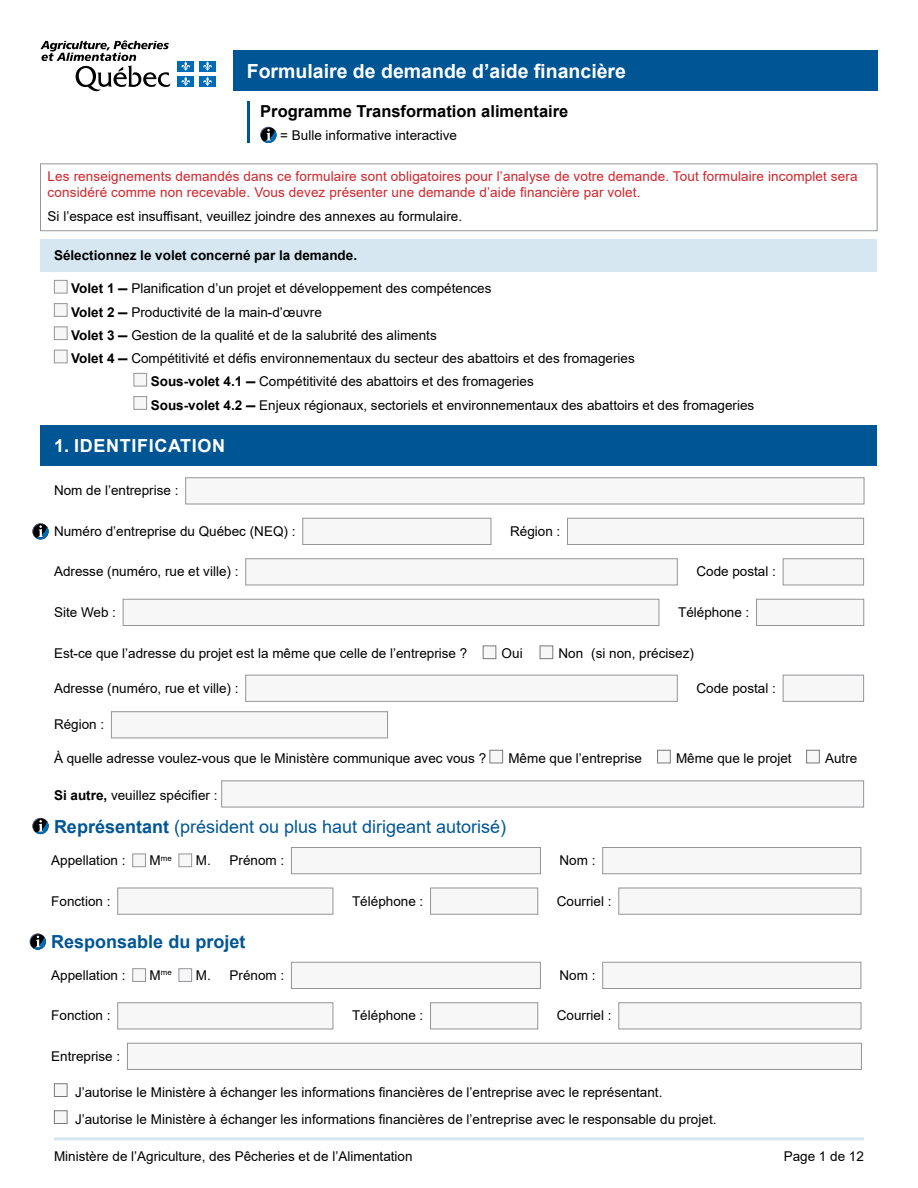
<style>
.page{position:relative;width:918px;height:1188px;background:#fff}
.page>*{position:absolute;margin:0;border:0;box-sizing:border-box;transform-origin:0 0}
.t1{font:700 19.5px "Mwfhwj Arial";color:#fff}
.t2{font:18px "Kyfbsc Arial";color:#005695}
.t3{font:700 18px "Ckhslf Arial";color:#005695}
.t4{font:700 18px "Ckhslf Arial";letter-spacing:.035em;color:#fff}
.t5{font:700 16.5px "Ckhslf Arial";color:#000}
.t6{font:13.5px/27px "Kyfbsc Arial";color:#000}
.t7{font:13.5px/16.5px "Kyfbsc Arial";letter-spacing:.01em;color:#d2232a}
.t8{font:13.5px "Dhfxbh Arial";color:#000}
.t9{font:700 13.5px "Ckhslf Arial";color:#000}
.t10{font:13.5px "Qmfytf Arial";color:#000}
.t11{font:7.8px "Kyfbsc Arial";color:#000}
.s1{font-family:"Ckhslf Arial";font-weight:700}
.s2{font-family:"Qmfytf Arial";font-size:13.5px}
.s3{font-family:"Qmfytf Arial"}
</style>
<div class="page">
<hr style="left:54px;top:1137px;width:810px;height:3px;background:#d6e7f1">
<div style="left:40px;top:239px;width:838px;height:33px;background:#d6e7f1"></div>
<div style="left:54px;top:280px;width:14px;height:13px;background:#f7f7f7;border:1px solid #939598"></div>
<div style="left:54px;top:303px;width:14px;height:14px;background:#f7f7f7;border:1px solid #939598"></div>
<div style="left:54px;top:326px;width:14px;height:14px;background:#f7f7f7;border:1px solid #939598"></div>
<div style="left:54px;top:350px;width:14px;height:13px;background:#f7f7f7;border:1px solid #939598"></div>
<div style="left:134px;top:373px;width:13px;height:13px;background:#f7f7f7;border:1px solid #939598"></div>
<div style="left:134px;top:396px;width:13px;height:14px;background:#f7f7f7;border:1px solid #939598"></div>
<div style="left:40px;top:425px;width:838px;height:41px;background:#005695"></div>
<div style="left:185px;top:477px;width:679px;height:27px;background:#f7f7f7;border:1px solid #939598"></div>
<div style="left:132px;top:854px;width:14px;height:13px;background:#f7f7f7;border:1px solid #939598"></div>
<div style="left:179px;top:854px;width:13px;height:13px;background:#f7f7f7;border:1px solid #939598"></div>
<div style="left:291px;top:847px;width:250px;height:27px;background:#f7f7f7;border:1px solid #939598"></div>
<div style="left:602px;top:847px;width:259px;height:27px;background:#f7f7f7;border:1px solid #939598"></div>
<div style="left:132px;top:968px;width:14px;height:14px;background:#f7f7f7;border:1px solid #939598"></div>
<div style="left:179px;top:968px;width:13px;height:14px;background:#f7f7f7;border:1px solid #939598"></div>
<div style="left:291px;top:962px;width:250px;height:27px;background:#f7f7f7;border:1px solid #939598"></div>
<div style="left:602px;top:962px;width:259px;height:27px;background:#f7f7f7;border:1px solid #939598"></div>
<div style="left:117px;top:888px;width:216px;height:27px;background:#f7f7f7;border:1px solid #939598"></div>
<div style="left:430px;top:888px;width:108px;height:27px;background:#f7f7f7;border:1px solid #939598"></div>
<div style="left:618px;top:888px;width:243px;height:27px;background:#f7f7f7;border:1px solid #939598"></div>
<div style="left:117px;top:1002px;width:216px;height:27px;background:#f7f7f7;border:1px solid #939598"></div>
<div style="left:430px;top:1002px;width:108px;height:27px;background:#f7f7f7;border:1px solid #939598"></div>
<div style="left:618px;top:1002px;width:243px;height:27px;background:#f7f7f7;border:1px solid #939598"></div>
<div style="left:54px;top:1083px;width:14px;height:14px;background:#f7f7f7;border:1px solid #77787b"></div>
<div style="left:54px;top:1110px;width:14px;height:14px;background:#f7f7f7;border:1px solid #77787b"></div>
<div style="left:127px;top:1043px;width:735px;height:27px;background:#f7f7f7;border:1px solid #939598"></div>
<div style="left:302px;top:518px;width:189px;height:27px;background:#f7f7f7;border:1px solid #939598"></div>
<div style="left:567px;top:518px;width:297px;height:27px;background:#f7f7f7;border:1px solid #939598"></div>
<div style="left:111px;top:711px;width:277px;height:27px;background:#f7f7f7;border:1px solid #939598"></div>
<div style="left:245px;top:558px;width:433px;height:27px;background:#f7f7f7;border:1px solid #939598"></div>
<div style="left:783px;top:558px;width:81px;height:27px;background:#f7f7f7;border:1px solid #939598"></div>
<div style="left:245px;top:675px;width:433px;height:27px;background:#f7f7f7;border:1px solid #939598"></div>
<div style="left:783px;top:675px;width:81px;height:27px;background:#f7f7f7;border:1px solid #939598"></div>
<div style="left:123px;top:599px;width:536px;height:27px;background:#f7f7f7;border:1px solid #939598"></div>
<div style="left:756px;top:599px;width:108px;height:27px;background:#f7f7f7;border:1px solid #939598"></div>
<img style="left:177px;top:71px;width:38px;height:1px">
<svg style="left:40px;top:40px;width:131px;height:51px"></svg>
<div style="left:177px;top:61px;width:17px;height:10px;background:#006bb7"></div>
<svg style="left:181px;top:61px;width:9px;height:10px"></svg>
<div style="left:199px;top:61px;width:17px;height:10px;background:#006bb7"></div>
<svg style="left:203px;top:61px;width:9px;height:10px"></svg>
<div style="left:177px;top:76px;width:17px;height:11px;background:#006bb7"></div>
<svg style="left:181px;top:77px;width:9px;height:9px"></svg>
<div style="left:199px;top:76px;width:17px;height:11px;background:#006bb7"></div>
<svg style="left:203px;top:77px;width:9px;height:9px"></svg>
<div style="left:233px;top:51px;width:645px;height:40px;background:#005695"></div>
<svg style="left:261px;top:127px;width:15px;height:16px"></svg>
<hr style="left:247px;top:101px;width:3px;height:42px;background:#005695">
<div style="left:483px;top:646px;width:13px;height:13px;background:#f7f7f7;border:1px solid #77787b"></div>
<div style="left:540px;top:646px;width:13px;height:13px;background:#f7f7f7;border:1px solid #77787b"></div>
<div style="left:490px;top:750px;width:13px;height:13px;background:#f7f7f7;border:1px solid #77787b"></div>
<div style="left:657px;top:750px;width:14px;height:13px;background:#f7f7f7;border:1px solid #77787b"></div>
<div style="left:806px;top:750px;width:14px;height:13px;background:#f7f7f7;border:1px solid #77787b"></div>
<div style="left:221px;top:780px;width:643px;height:27px;background:#f7f7f7;border:1px solid #939598"></div>
<svg style="left:33px;top:524px;width:16px;height:15px"></svg>
<svg style="left:33px;top:818px;width:16px;height:16px"></svg>
<svg style="left:30px;top:934px;width:16px;height:16px"></svg>
<div style="left:40px;top:163px;width:838px;height:68px;border:1px solid #939598"></div>
<h1 class="t1" style="left:247px;top:57px;width:381px">Formulaire de demande d’aide financière</h1>
<p class="t5" style="left:260px;top:99px;width:310px">Programme Transformation alimentaire</p>
<p class="t6" style="left:280px;top:122px;width:178px">= Bulle informative interactive</p>
<p class="t7" style="left:48px;top:168px;width:811px">Les renseignements demandés dans ce formulaire sont obligatoires pour l’analyse de votre demande. Tout formulaire incomplet sera considéré comme non recevable. Vous devez présenter une demande d’aide financière par volet.</p>
<p class="t6" style="left:48px;top:202px;width:416px">Si l’espace est insuffisant, veuillez joindre des annexes au formulaire.</p>
<p class="t9" style="left:54px;top:246px;width:305px">Sélectionnez le volet concerné par la demande.</p>
<p class="t6" style="left:71px;top:275px;width:422px"><span class="s1">Volet 1 –</span> Planification d’un projet et développement des compétences</p>
<p class="t6" style="left:71px;top:298px;width:252px"><span class="s1">Volet 2 –</span> Productivité de la main-d’œuvre</p>
<p class="t6" style="left:71px;top:322px;width:367px"><span class="s1">Volet 3 –</span> Gestion de la qualité et de la salubrité des aliments</p>
<p class="t6" style="left:71px;top:345px;width:565px"><span class="s1">Volet 4 –</span> Compétitivité et défis environnementaux du secteur des abattoirs et des fromageries</p>
<p class="t6" style="left:151px;top:368px;width:385px"><span class="s1">Sous-volet 4.1 –</span> Compétitivité des abattoirs et des fromageries</p>
<p class="t6" style="left:151px;top:391px;width:605px"><span class="s1">Sous-volet 4.2 –</span> Enjeux régionaux, sectoriels et environnementaux des abattoirs et des fromageries</p>
<h2 class="t4" style="left:54px;top:433px;width:173px">1. IDENTIFICATION</h2>
<p class="t6" style="left:54px;top:477px;width:126px">Nom de l’entreprise :</p>
<p class="t6" style="left:54px;top:518px;width:243px">Numéro d’entreprise du Québec (NEQ) :</p>
<p class="t6" style="left:510px;top:518px;width:52px">Région :</p>
<p class="t6" style="left:54px;top:558px;width:186px">Adresse (numéro, rue et ville) :</p>
<p class="t6" style="left:696px;top:558px;width:81px">Code postal :</p>
<p class="t6" style="left:54px;top:599px;width:64px">Site Web :</p>
<p class="t6" style="left:678px;top:599px;width:73px">Téléphone :</p>
<p class="t6" style="left:54px;top:640px;width:415px">Est-ce que l’adresse du projet est la même que celle de l’entreprise ?</p>
<p class="t6" style="left:502px;top:640px;width:23px">Oui</p>
<p class="t6" style="left:559px;top:640px;width:26px">Non</p>
<p class="t6" style="left:591px;top:640px;width:104px">(si non, précisez)</p>
<p class="t6" style="left:54px;top:674px;width:186px">Adresse (numéro, rue et ville) :</p>
<p class="t6" style="left:696px;top:674px;width:81px">Code postal :</p>
<p class="t6" style="left:54px;top:711px;width:52px">Région :</p>
<p class="t6" style="left:54px;top:745px;width:434px">À quelle adresse voulez-vous que le Ministère communique avec vous ?</p>
<p class="t6" style="left:508px;top:745px;width:135px">Même que l’entreprise</p>
<p class="t6" style="left:676px;top:745px;width:117px">Même que le projet</p>
<p class="t6" style="left:825px;top:745px;width:34px">Autre</p>
<p class="t6" style="left:54px;top:782px;width:165px"><span class="s1">Si autre,</span> veuillez spécifier :</p>
<h3 class="t2" style="left:54px;top:814px;width:454px"><span class="s1">Représentant</span> (président ou plus haut dirigeant autorisé)</h3>
<p class="t6" style="left:51px;top:847px;width:76px">Appellation :</p>
<p class="t11" style="left:150px;top:853px;width:24px"><span class="s2">M</span>me</p>
<p class="t6" style="left:196px;top:847px;width:90px"><span class="s3">M.</span> Prénom :</p>
<p class="t6" style="left:560px;top:847px;width:38px">Nom :</p>
<p class="t6" style="left:51px;top:887px;width:61px">Fonction :</p>
<p class="t6" style="left:352px;top:887px;width:73px">Téléphone :</p>
<p class="t6" style="left:557px;top:887px;width:56px">Courriel :</p>
<h3 class="t3" style="left:51px;top:929px;width:196px">Responsable du projet</h3>
<p class="t6" style="left:51px;top:962px;width:76px">Appellation :</p>
<p class="t11" style="left:150px;top:967px;width:24px"><span class="s2">M</span>me</p>
<p class="t6" style="left:196px;top:962px;width:90px"><span class="s3">M.</span> Prénom :</p>
<p class="t6" style="left:560px;top:962px;width:38px">Nom :</p>
<p class="t6" style="left:51px;top:1002px;width:61px">Fonction :</p>
<p class="t6" style="left:352px;top:1002px;width:73px">Téléphone :</p>
<p class="t6" style="left:557px;top:1002px;width:56px">Courriel :</p>
<p class="t6" style="left:51px;top:1043px;width:71px">Entreprise :</p>
<p class="t6" style="left:75px;top:1079px;width:643px">J’autorise le Ministère à échanger les informations financières de l’entreprise avec le représentant.<br>J’autorise le Ministère à échanger les informations financières de l’entreprise avec le responsable du projet.</p>
<p class="t8" style="left:54px;top:1147px;width:360px">Ministère de l’Agriculture, des Pêcheries et de l’Alimentation</p>
<p class="t10" style="left:784px;top:1147px;width:82px">Page 1 de 12</p>
</div>
